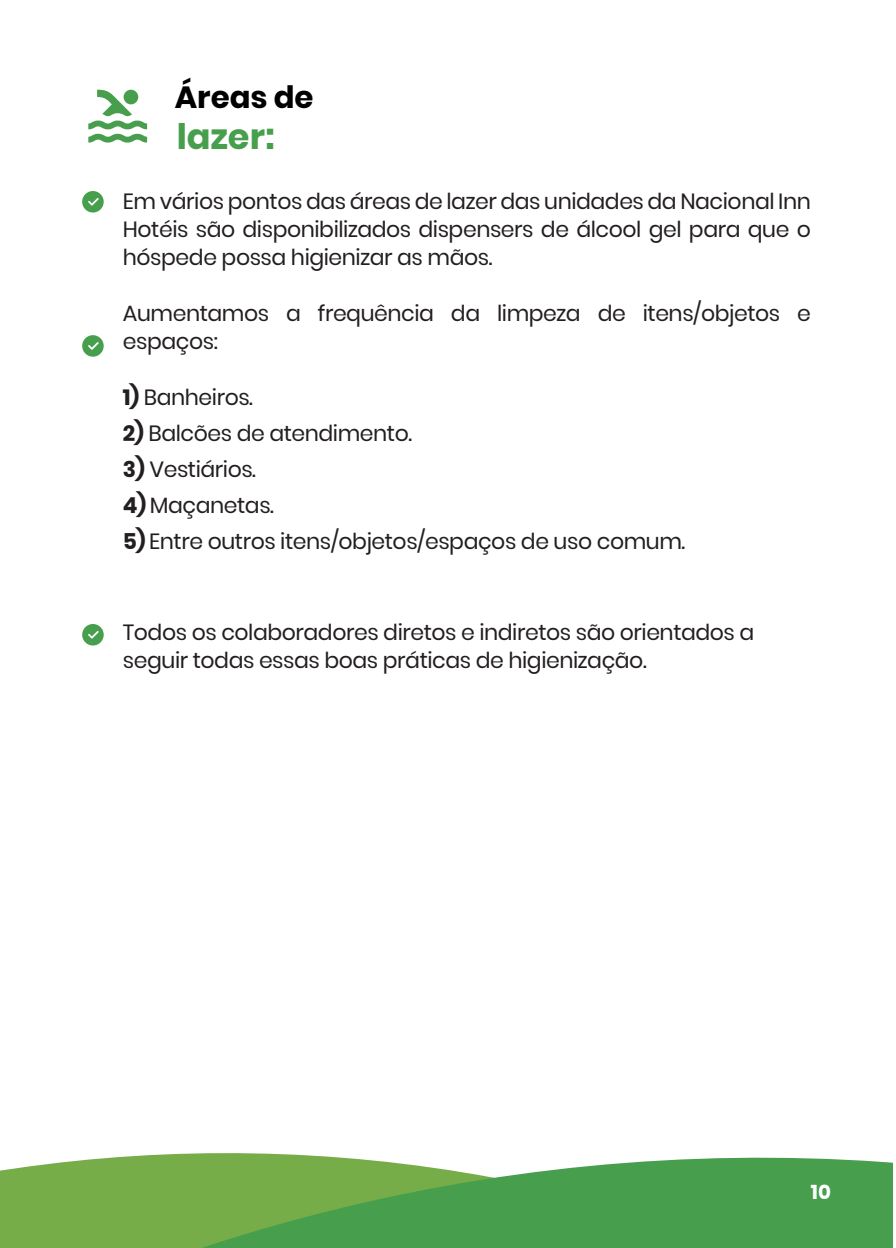
<style>
.page{position:relative;width:896px;height:1248px;background:#fff}
.page>*{position:absolute;margin:0;border:0;box-sizing:border-box;transform-origin:0 0}
.t1{font:700 35.2px "Poppins";color:#479f4e}
.t2{font:700 30.8px "Poppins";color:#000001}
.t3{font:22px/28px "Poppins";letter-spacing:-.02em;color:#231f20}
.t4{font:700 20px "Poppins";color:#fff}
.s1{font-weight:700}
</style>
<div class="page">
<svg style="left:0;top:1153px;width:893px;height:94px;fill:#479f4e"></svg>
<svg style="left:82px;top:191px;width:22px;height:21px"></svg>
<svg style="left:82px;top:335px;width:22px;height:21px"></svg>
<svg style="left:82px;top:624px;width:22px;height:21px"></svg>
<svg style="left:88px;top:90px;width:59px;height:53px"></svg>
<div style="left:124px;top:90px;width:14px;height:14px;background:#479f4e;border-radius:50%"></div>
<h2 class="t2" style="left:175px;top:79px;width:140px">Áreas de</h2>
<h1 class="t1" style="left:177px;top:116px;width:99px">lazer:</h1>
<p class="t3" style="left:123px;top:187px;width:689px;text-align:justify">Em vários pontos das áreas de lazer das unidades da Nacional Inn Hotéis são disponibilizados dispensers de álcool gel para que o hóspede possa higienizar as mãos.</p>
<p class="t3" style="left:123px;top:299px;width:689px">Aumentamos a frequência da limpeza de itens/objetos e espaços:</p>
<p class="t3" style="left:123px;top:383px;width:132px"><span class="s1">1)</span> Banheiros.</p>
<p class="t3" style="left:123px;top:419px;width:291px"><span class="s1">2)</span> Balcões de atendimento.</p>
<p class="t3" style="left:123px;top:455px;width:135px"><span class="s1">3)</span> Vestiários.</p>
<p class="t3" style="left:123px;top:491px;width:153px"><span class="s1">4)</span> Maçanetas.</p>
<p class="t3" style="left:123px;top:527px;width:564px"><span class="s1">5)</span> Entre outros itens/objetos/espaços de uso comum.</p>
<p class="t3" style="left:123px;top:618px;width:633px">Todos os colaboradores diretos e indiretos são orientados a seguir todas essas boas práticas de higienização.</p>
<p class="t4" style="left:811px;top:1180px;width:21px">10</p>
</div>
